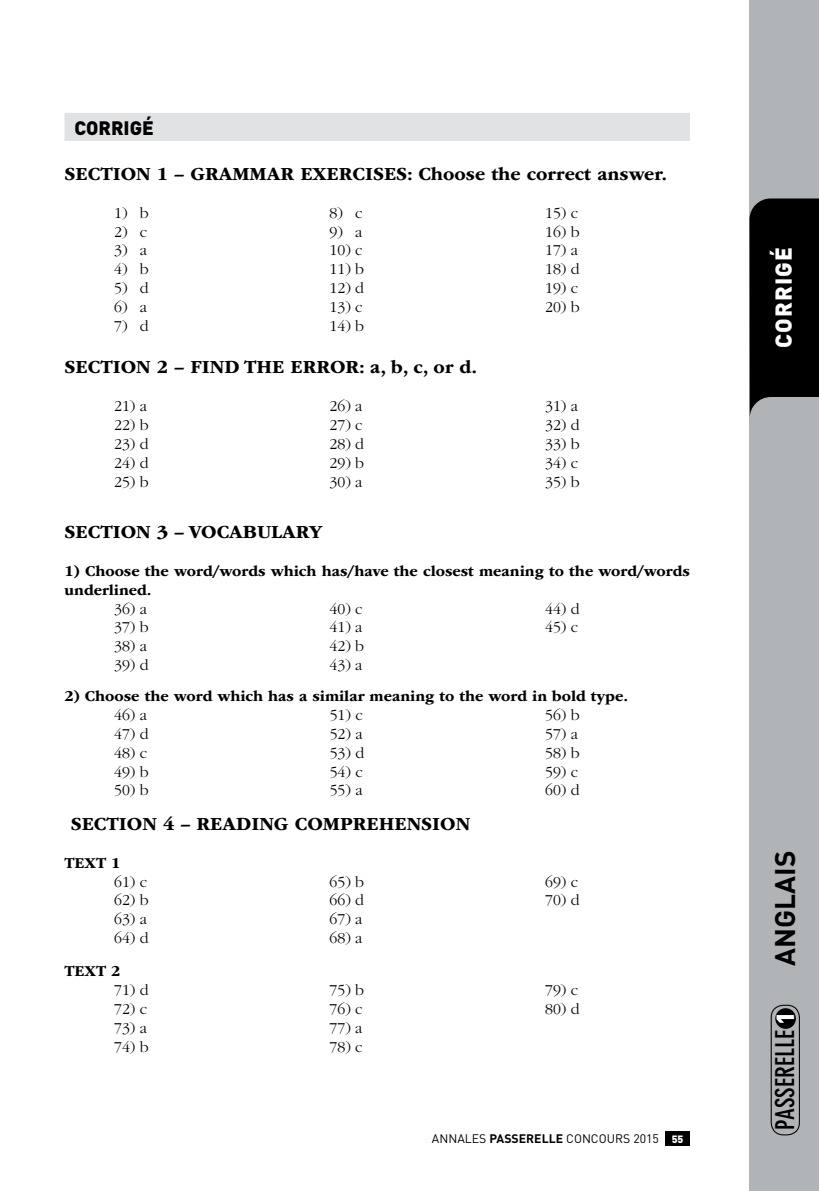
<style>
.page{position:relative;width:819px;height:1191px;background:#fff}
.page>*{position:absolute;margin:0;border:0;box-sizing:border-box;transform-origin:0 0}
.t1{font:700 28px "DIN";color:#000}
.t2{font:700 condensed 25.72px "DIN Neuzeit Grotesk";color:#000}
.t3{font:900 22.75px "DIN";letter-spacing:.05em;color:#fff}
.t4{font:700 19.25px "ITC Garamond Std";color:#000}
.t5{font:900 19.25px "DIN";color:#000}
.t6{font:300 15.75px "ITC Garamond Std";color:#000}
.t7{font:700 15.75px/18.9px "ITC Garamond Std";color:#000}
.t8{font:12.25px "DIN";color:#000}
.s1{font-weight:700}
.s2{font-weight:900;font-size:10.5px;color:#fff}
.s3{font-family:"DIN";font-weight:900;font-stretch:normal;font-size:24.5px;color:#fff}
</style>
<div class="page">
<div style="left:749px;top:0;width:70px;height:1191px;background:#b1b4b6"></div>
<div style="left:665px;top:1131px;width:25px;height:15px;background:#000"></div>
<div style="left:775px;top:1008px;width:20px;height:20px;background:#000;border-radius:50%"></div>
<div style="left:770px;top:1004px;width:29px;height:131px;border:1px solid #000;border-radius:12px"></div>
<div style="left:64px;top:113px;width:626px;height:28px;background:#e1e2e3"></div>
<svg style="left:749px;top:198px;width:70px;height:219px;background:#111212"></svg>
<p class="t5" style="left:74px;top:115px;width:81px">CORRIGÉ</p>
<p class="t4" style="left:64px;top:163px;width:604px">SECTION 1 – GRAMMAR EXERCISES: Choose the correct answer.</p>
<p class="t6" style="left:114px;top:204px;width:36px">1) b</p>
<p class="t6" style="left:114px;top:223px;width:34px">2) c</p>
<p class="t6" style="left:114px;top:242px;width:35px">3) a</p>
<p class="t6" style="left:114px;top:261px;width:36px">4) b</p>
<p class="t6" style="left:114px;top:280px;width:36px">5) d</p>
<p class="t6" style="left:114px;top:299px;width:35px">6) a</p>
<p class="t6" style="left:114px;top:318px;width:36px">7) d</p>
<p class="t6" style="left:329px;top:204px;width:34px">8) c</p>
<p class="t6" style="left:329px;top:223px;width:35px">9) a</p>
<p class="t6" style="left:329px;top:242px;width:34px">10) c</p>
<p class="t6" style="left:329px;top:261px;width:36px">11) b</p>
<p class="t6" style="left:329px;top:280px;width:36px">12) d</p>
<p class="t6" style="left:329px;top:299px;width:34px">13) c</p>
<p class="t6" style="left:329px;top:318px;width:36px">14) b</p>
<p class="t6" style="left:545px;top:204px;width:34px">15) c</p>
<p class="t6" style="left:545px;top:223px;width:36px">16) b</p>
<p class="t6" style="left:545px;top:242px;width:35px">17) a</p>
<p class="t6" style="left:545px;top:261px;width:36px">18) d</p>
<p class="t6" style="left:545px;top:280px;width:34px">19) c</p>
<p class="t6" style="left:545px;top:299px;width:36px">20) b</p>
<p class="t4" style="left:64px;top:356px;width:414px">SECTION 2 – FIND THE ERROR: a, b, c, or d.</p>
<p class="t6" style="left:114px;top:398px;width:35px">21) a</p>
<p class="t6" style="left:114px;top:416px;width:36px">22) b</p>
<p class="t6" style="left:114px;top:435px;width:36px">23) d</p>
<p class="t6" style="left:114px;top:454px;width:36px">24) d</p>
<p class="t6" style="left:114px;top:473px;width:36px">25) b</p>
<p class="t6" style="left:329px;top:398px;width:35px">26) a</p>
<p class="t6" style="left:329px;top:416px;width:34px">27) c</p>
<p class="t6" style="left:329px;top:435px;width:36px">28) d</p>
<p class="t6" style="left:329px;top:454px;width:36px">29) b</p>
<p class="t6" style="left:329px;top:473px;width:35px">30) a</p>
<p class="t6" style="left:545px;top:398px;width:35px">31) a</p>
<p class="t6" style="left:545px;top:416px;width:36px">32) d</p>
<p class="t6" style="left:545px;top:435px;width:36px">33) b</p>
<p class="t6" style="left:545px;top:454px;width:34px">34) c</p>
<p class="t6" style="left:545px;top:473px;width:36px">35) b</p>
<p class="t4" style="left:64px;top:521px;width:259px">SECTION 3 – VOCABULARY</p>
<p class="t7" style="left:64px;top:561px;width:627px">1) Choose the word/words which has/have the closest meaning to the word/words underlined.</p>
<p class="t6" style="left:114px;top:600px;width:35px">36) a</p>
<p class="t6" style="left:114px;top:619px;width:36px">37) b</p>
<p class="t6" style="left:114px;top:638px;width:35px">38) a</p>
<p class="t6" style="left:114px;top:657px;width:36px">39) d</p>
<p class="t6" style="left:329px;top:600px;width:34px">40) c</p>
<p class="t6" style="left:329px;top:619px;width:35px">41) a</p>
<p class="t6" style="left:329px;top:638px;width:36px">42) b</p>
<p class="t6" style="left:329px;top:657px;width:35px">43) a</p>
<p class="t6" style="left:545px;top:600px;width:36px">44) d</p>
<p class="t6" style="left:545px;top:619px;width:34px">45) c</p>
<p class="t7" style="left:65px;top:686px;width:565px">2) Choose the word which has a similar meaning to the word in bold type.</p>
<p class="t6" style="left:114px;top:706px;width:35px">46) a</p>
<p class="t6" style="left:114px;top:725px;width:36px">47) d</p>
<p class="t6" style="left:114px;top:744px;width:34px">48) c</p>
<p class="t6" style="left:114px;top:763px;width:36px">49) b</p>
<p class="t6" style="left:114px;top:782px;width:36px">50) b</p>
<p class="t6" style="left:545px;top:706px;width:36px">56) b</p>
<p class="t6" style="left:545px;top:725px;width:35px">57) a</p>
<p class="t6" style="left:545px;top:744px;width:36px">58) b</p>
<p class="t6" style="left:545px;top:763px;width:34px">59) c</p>
<p class="t6" style="left:545px;top:782px;width:36px">60) d</p>
<p class="t6" style="left:329px;top:706px;width:34px">51) c</p>
<p class="t6" style="left:329px;top:725px;width:35px">52) a</p>
<p class="t6" style="left:329px;top:744px;width:36px">53) d</p>
<p class="t6" style="left:329px;top:763px;width:34px">54) c</p>
<p class="t6" style="left:329px;top:782px;width:35px">55) a</p>
<p class="t4" style="left:71px;top:813px;width:401px">SECTION 4 – READING COMPREHENSION</p>
<p class="t7" style="left:64px;top:853px;width:57px">TEXT 1</p>
<p class="t6" style="left:114px;top:873px;width:34px">61) c</p>
<p class="t6" style="left:114px;top:892px;width:36px">62) b</p>
<p class="t6" style="left:114px;top:911px;width:35px">63) a</p>
<p class="t6" style="left:114px;top:930px;width:36px">64) d</p>
<p class="t6" style="left:329px;top:873px;width:36px">65) b</p>
<p class="t6" style="left:329px;top:892px;width:36px">66) d</p>
<p class="t6" style="left:329px;top:911px;width:35px">67) a</p>
<p class="t6" style="left:329px;top:930px;width:35px">68) a</p>
<p class="t7" style="left:65px;top:962px;width:57px">TEXT 2</p>
<p class="t6" style="left:114px;top:981px;width:36px">71) d</p>
<p class="t6" style="left:114px;top:1000px;width:34px">72) c</p>
<p class="t6" style="left:114px;top:1019px;width:35px">73) a</p>
<p class="t6" style="left:114px;top:1038px;width:36px">74) b</p>
<p class="t6" style="left:329px;top:981px;width:36px">75) b</p>
<p class="t6" style="left:329px;top:1000px;width:34px">76) c</p>
<p class="t6" style="left:329px;top:1019px;width:35px">77) a</p>
<p class="t6" style="left:329px;top:1038px;width:34px">78) c</p>
<p class="t6" style="left:545px;top:873px;width:34px">69) c</p>
<p class="t6" style="left:545px;top:892px;width:36px">70) d</p>
<p class="t6" style="left:545px;top:981px;width:34px">79) c</p>
<p class="t6" style="left:545px;top:1000px;width:36px">80) d</p>
<p class="t8" style="left:432px;top:1130px;width:151px">ANNALES <span class="s1">PASSERELLE</span> CONCOURS</p>
<p class="t8" style="left:633px;top:1130px;width:51px">2015 <span class="s2">55</span></p>
<h3 class="t3" style="left:768px;top:348px;width:102px;rotate:-90deg">CORRIGÉ</h3>
<h1 class="t1" style="left:766px;top:965px;width:116px;rotate:-90deg">ANGLAIS</h1>
<h2 class="t2" style="left:770px;top:1129px;width:119px;rotate:-90deg">PASSERELLE <span class="s3">1</span></h2>
</div>
